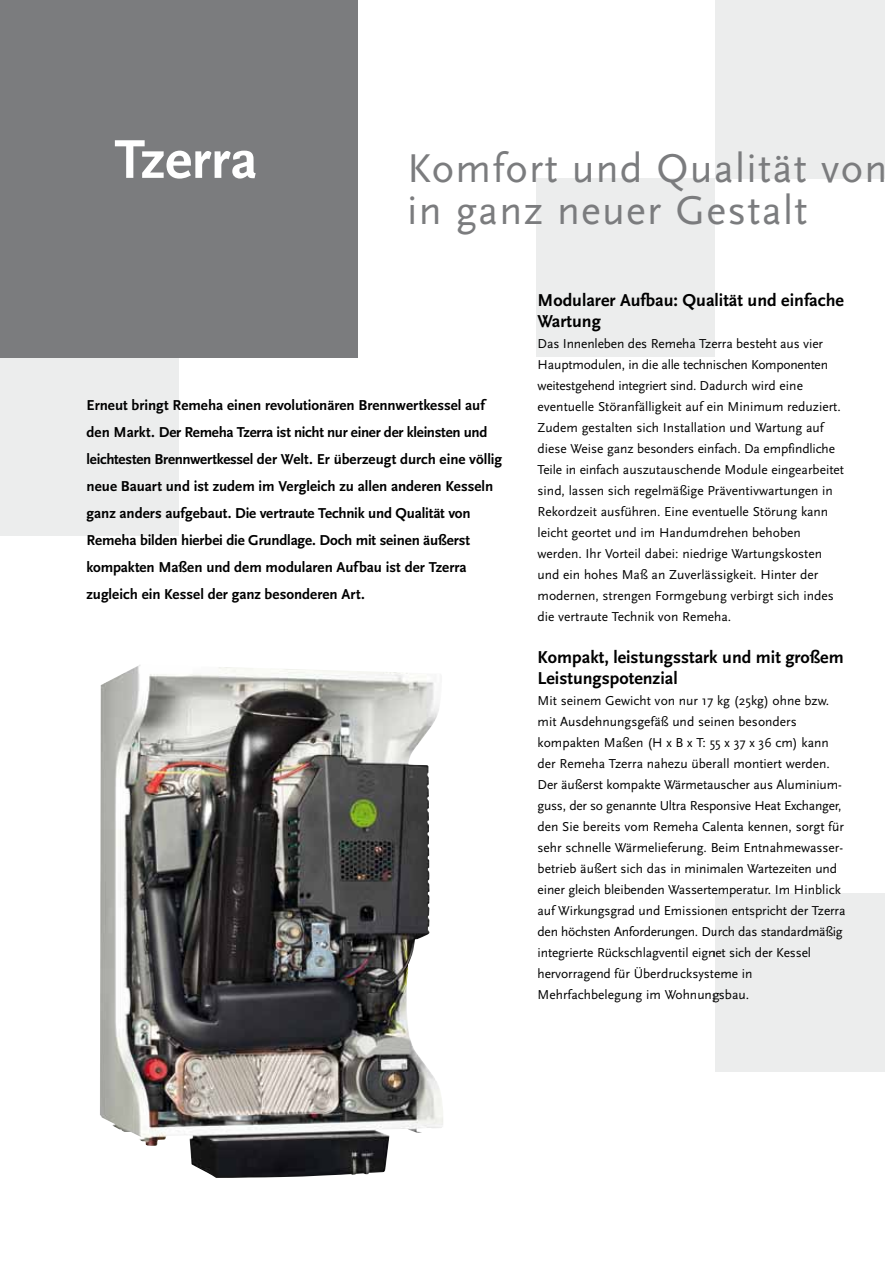
<style>
.page{position:relative;width:885px;height:1263px;background:#fff}
.page>*{position:absolute;margin:0;border:0;box-sizing:border-box;transform-origin:0 0}
.t1{font:700 57px "Scala Sans Pro";color:#fff}
.t2{font:42px/42px "Scala Sans Pro";letter-spacing:.03em;color:#7b7c7e}
.t3{font:700 18px/21px "Scala Sans Pro";color:#000}
.t4{font:700 15px/27px "Scala Sans Pro";letter-spacing:-.005em;color:#000}
.t5{font:13.5px/21px "Scala Sans Pro";color:#000}
</style>
<div class="page">
<div style="left:0;top:357px;width:179px;height:179px;background:#eceded"></div>
<div style="left:0;top:0;width:357px;height:357px;background:#7b7c7e"></div>
<div style="left:714px;top:0;width:170px;height:179px;background:#eceded"></div>
<div style="left:536px;top:179px;width:178px;height:178px;background:#eceded"></div>
<img style="left:100px;top:665px;width:343px;height:513px">
<div style="left:714px;top:893px;width:170px;height:178px;background:#eceded"></div>
<h1 class="t1" style="left:114px;top:125px;width:144px">Tzerra</h1>
<h2 class="t2" style="left:407px;top:148px;width:481px">Komfort und Qualität von in ganz neuer Gestalt</h2>
<p class="t4" style="left:87px;top:391px;width:417px">Erneut bringt Remeha einen revolutionären Brennwertkessel auf den Markt. Der Remeha Tzerra ist nicht nur einer der kleinsten und leichtesten Brennwertkessel der Welt. Er überzeugt durch eine völlig neue Bauart und ist zudem im Vergleich zu allen anderen Kesseln ganz anders aufgebaut. Die vertraute Technik und Qualität von Remeha bilden hierbei die Grundlage. Doch mit seinen äußerst kompakten Maßen und dem modularen Aufbau ist der Tzerra zugleich ein Kessel der ganz besonderen Art.</p>
<h3 class="t3" style="left:537px;top:290px;width:308px">Modularer Aufbau: Qualität und einfache<br>Wartung</h3>
<p class="t5" style="left:537px;top:333px;width:308px">Das Innenleben des Remeha Tzerra besteht aus vier Hauptmodulen, in die alle technischen Komponenten weitestgehend integriert sind. Dadurch wird eine eventuelle Störanfälligkeit auf ein Minimum reduziert.<br>Zudem gestalten sich Installation und Wartung auf diese Weise ganz besonders einfach. Da empfindliche Teile in einfach auszutauschende Module eingearbeitet sind, lassen sich regelmäßige Präventivwartungen in Rekordzeit ausführen. Eine eventuelle Störung kann leicht geortet und im Handumdrehen behoben werden. Ihr Vorteil dabei: niedrige Wartungskosten und ein hohes Maß an Zuverlässigkeit. Hinter der modernen, strengen Formgebung verbirgt sich indes die vertraute Technik von Remeha.</p>
<h3 class="t3" style="left:537px;top:647px;width:307px">Kompakt, leistungsstark und mit großem<br>Leistungspotenzial</h3>
<p class="t5" style="left:537px;top:690px;width:309px">Mit seinem Gewicht von nur 17 kg (25kg) ohne bzw. mit Ausdehnungsgefäß und seinen besonders kompakten Maßen (H x B x T: 55 x 37 x 36 cm) kann der Remeha Tzerra nahezu überall montiert werden.<br>Der äußerst kompakte Wärmetauscher aus Aluminium&shy;guss, der so genannte Ultra Responsive Heat Exchanger, den Sie bereits vom Remeha Calenta kennen, sorgt für sehr schnelle Wärmelieferung. Beim Entnahmewasser&shy;betrieb äußert sich das in minimalen Wartezeiten und einer gleich bleibenden Wassertemperatur. Im Hinblick auf Wirkungsgrad und Emissionen entspricht der Tzerra den höchsten Anforderungen. Durch das standardmäßig integrierte Rückschlagventil eignet sich der Kessel hervorragend für Überdrucksysteme in Mehrfachbelegung im Wohnungsbau.</p>
</div>
